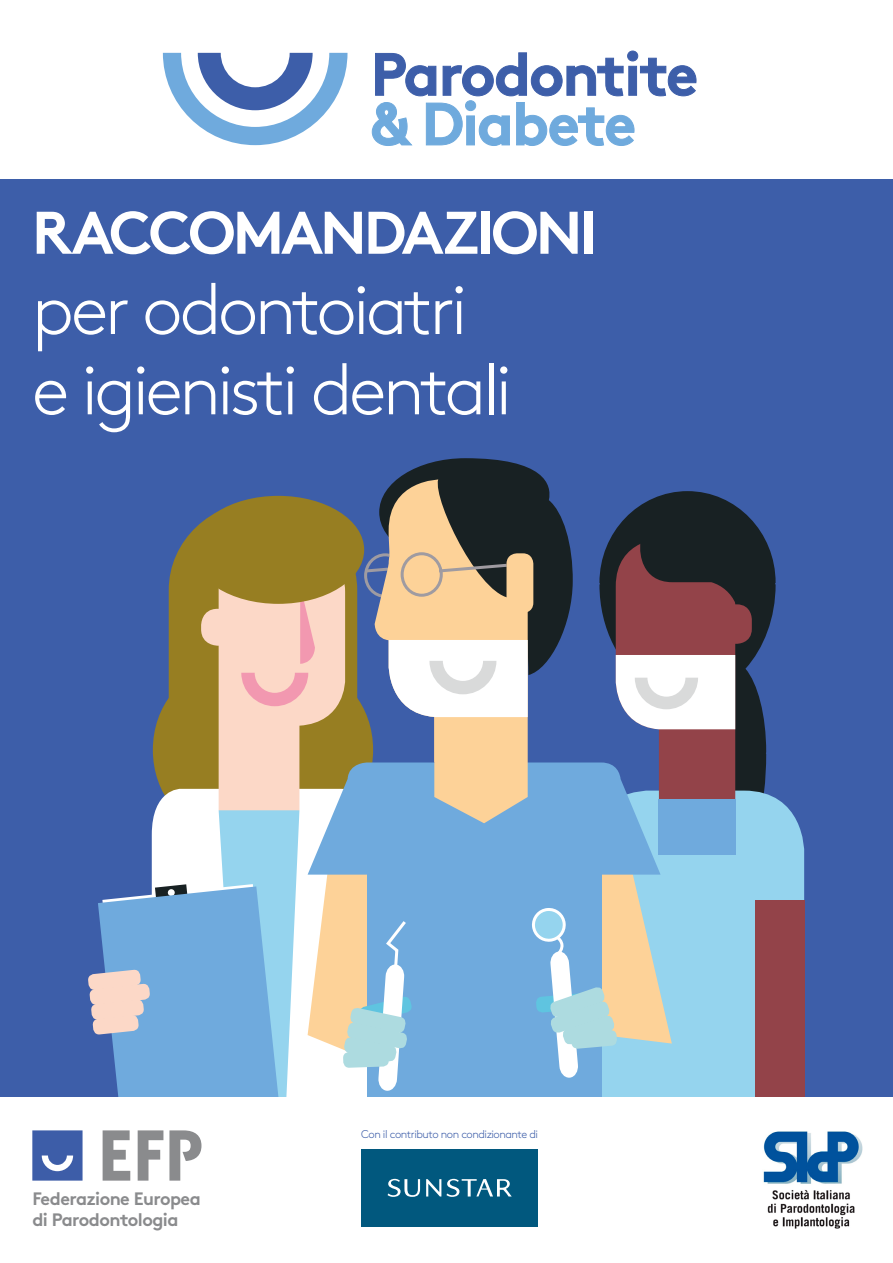
<style>
.page{position:relative;width:893px;height:1263px;background:#fff}
.page>*{position:absolute;margin:0;border:0;box-sizing:border-box;transform-origin:0 0}
.t1{font:300 72px/80.2px "Brown";letter-spacing:-.05em;color:#fff}
.t2{font:700 60px "Brown";letter-spacing:-.05em;color:#fff}
.t3{font:700 59.7px "Brown";letter-spacing:-.03em;color:#3d5ea9}
.t4{font:700 59.7px "Brown";letter-spacing:-.03em;color:#6faadd}
.t5{font:700 18px/21.6px "Brown";letter-spacing:-.035em;color:#8a8b8d}
.t6{font:300 11.25px "Brown";letter-spacing:-.04em;color:#3d5ea9}
</style>
<div class="page">
<div style="left:0;top:179px;width:893px;height:919px;background:#3d5ea9"></div>
<svg style="left:88px;top:458px;width:717px;height:639px"></svg>
<div style="left:0;top:1097px;width:893px;height:166px;background:#fff"></div>
<svg style="left:32px;top:1130px;width:51px;height:50px;background:#5470b2"></svg>
<svg style="left:103px;top:1130px;width:27px;height:50px"></svg>
<svg style="left:138px;top:1130px;width:25px;height:50px"></svg>
<svg style="left:169px;top:1130px;width:32px;height:50px"></svg>
<div style="left:361px;top:1149px;width:177px;height:77px;background:#01587e"></div>
<svg style="left:388px;top:1179px;width:32px;height:18px"></svg>
<svg style="left:426px;top:1179px;width:15px;height:17px"></svg>
<svg style="left:447px;top:1179px;width:65px;height:18px"></svg>
<img style="left:763px;top:1131px;width:100px;height:98px">
<svg style="left:372px;top:51px;width:324px;height:95px"></svg>
<svg style="left:163px;top:53px;width:184px;height:92px"></svg>
<h3 class="t3" style="left:371px;top:26px;width:329px">Parodontite</h3>
<h3 class="t4" style="left:371px;top:76px;width:267px">&amp; Diabete</h3>
<h2 class="t2" style="left:32px;top:184px;width:567px">RACCOMANDAZIONI</h2>
<h1 class="t1" style="left:32px;top:264px;width:482px">per odontoiatri e igienisti dentali</h1>
<p class="t5" style="left:32px;top:1185px;width:170px">Federazione Europea di Parodontologia</p>
<p class="t6" style="left:361px;top:1126px;width:178px">Con il contributo non condizionante di</p>
</div>
